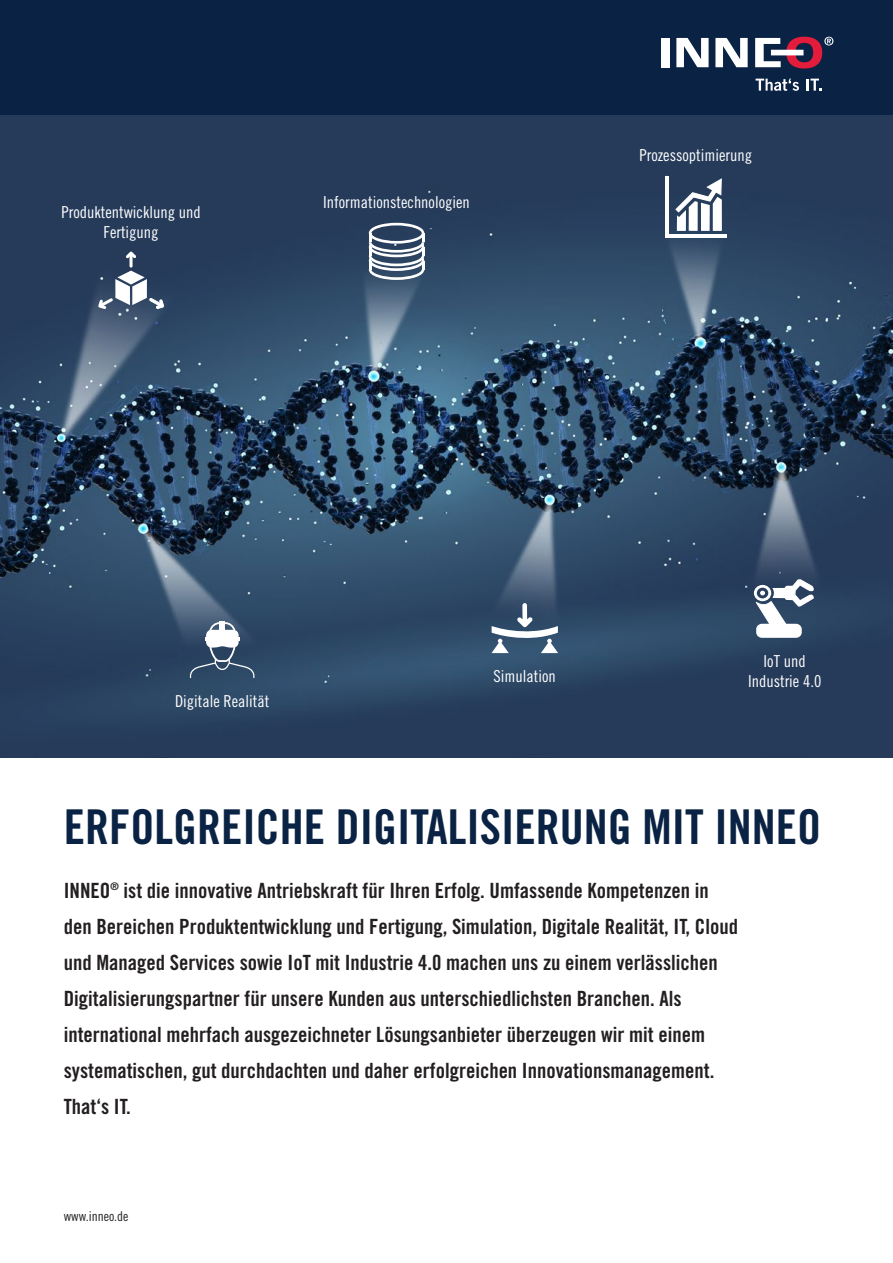
<style>
.page{position:relative;width:893px;height:1263px;background:#fff}
.page>*{position:absolute;margin:0;border:0;box-sizing:border-box;transform-origin:0 0}
.Titel{font:48px "Trade Gothic LT Pro Bd Cn 20";color:#0a2243}
.Intro{font:21px/36px "Trade Gothic LT Pro Bd Cn 20";color:#231f20}
.t1{font:16.5px/19.5px "Trade Gothic LT Pro Cn 18";color:#fff;text-align:center}
.Fließtext{font:13.5px "Trade Gothic LT Pro Cn 18";color:#231f20}
</style>
<div class="page">
<img style="left:0;top:115px;width:893px;height:643px">
<hr style="left:130px;top:253px;width:3px;height:15px;background:#fff;border-radius:2px">
<svg style="left:126px;top:251px;width:10px;height:7px"></svg>
<svg style="left:98px;top:271px;width:66px;height:38px"></svg>
<svg style="left:491px;top:603px;width:67px;height:50px"></svg>
<div style="left:220px;top:621px;width:5px;height:10px;background:#fff"></div>
<svg style="left:189px;top:622px;width:66px;height:56px"></svg>
<hr style="left:665px;top:176px;width:4px;height:61px;background:#fff">
<hr style="left:665px;top:234px;width:62px;height:3px;background:#fff">
<svg style="left:675px;top:178px;width:47px;height:53px"></svg>
<svg style="left:754px;top:579px;width:61px;height:59px"></svg>
<svg style="left:369px;top:223px;width:55px;height:57px"></svg>
<div style="left:0;top:0;width:893px;height:115px;background:#0a2243"></div>
<svg style="left:756px;top:78px;width:43px;height:13px"></svg>
<svg style="left:806px;top:79px;width:15px;height:12px"></svg>
<div style="left:661px;top:38px;width:9px;height:29px;background:#fff"></div>
<svg style="left:676px;top:38px;width:33px;height:29px"></svg>
<svg style="left:715px;top:38px;width:33px;height:29px"></svg>
<svg style="left:755px;top:37px;width:78px;height:31px"></svg>
<p class="t1" style="left:61px;top:202px;width:141px">Produktentwicklung und<br>Fertigung</p>
<p class="t1" style="left:323px;top:192px;width:148px">Informationstechnologien</p>
<p class="t1" style="left:639px;top:146px;width:114px">Prozessoptimierung</p>
<p class="t1" style="left:175px;top:692px;width:96px">Digitale Realität</p>
<p class="t1" style="left:494px;top:667px;width:64px">Simulation</p>
<p class="t1" style="left:764px;top:651px;width:44px">IoT und</p>
<p class="t1" style="left:748px;top:671px;width:75px">Industrie 4.0</p>
<p class="Titel" style="left:64px;top:797px;width:759px">ERFOLGREICHE DIGITALISIERUNG MIT INNEO</p>
<p class="Intro" style="left:64px;top:872px;width:676px">INNEO<sup>®</sup> ist die innovative Antriebskraft für Ihren Erfolg. Umfassende Kompetenzen in den Bereichen Produktentwicklung und Fertigung, Simulation, Digitale Realität, IT, Cloud und Managed Services sowie IoT mit Industrie 4.0 machen uns zu einem verlässlichen Digitalisierungspartner für unsere Kunden aus unterschiedlichsten Branchen. Als international mehrfach ausgezeichneter Lösungsanbieter überzeugen wir mit einem systematischen, gut durchdachten und daher erfolgreichen Innovationsmanagement.</p>
<p class="Intro" style="left:64px;top:1088px;width:68px">That‘s IT.</p>
<p class="Fließtext" style="left:64px;top:1208px;width:66px">www.inneo.de</p>
</div>
